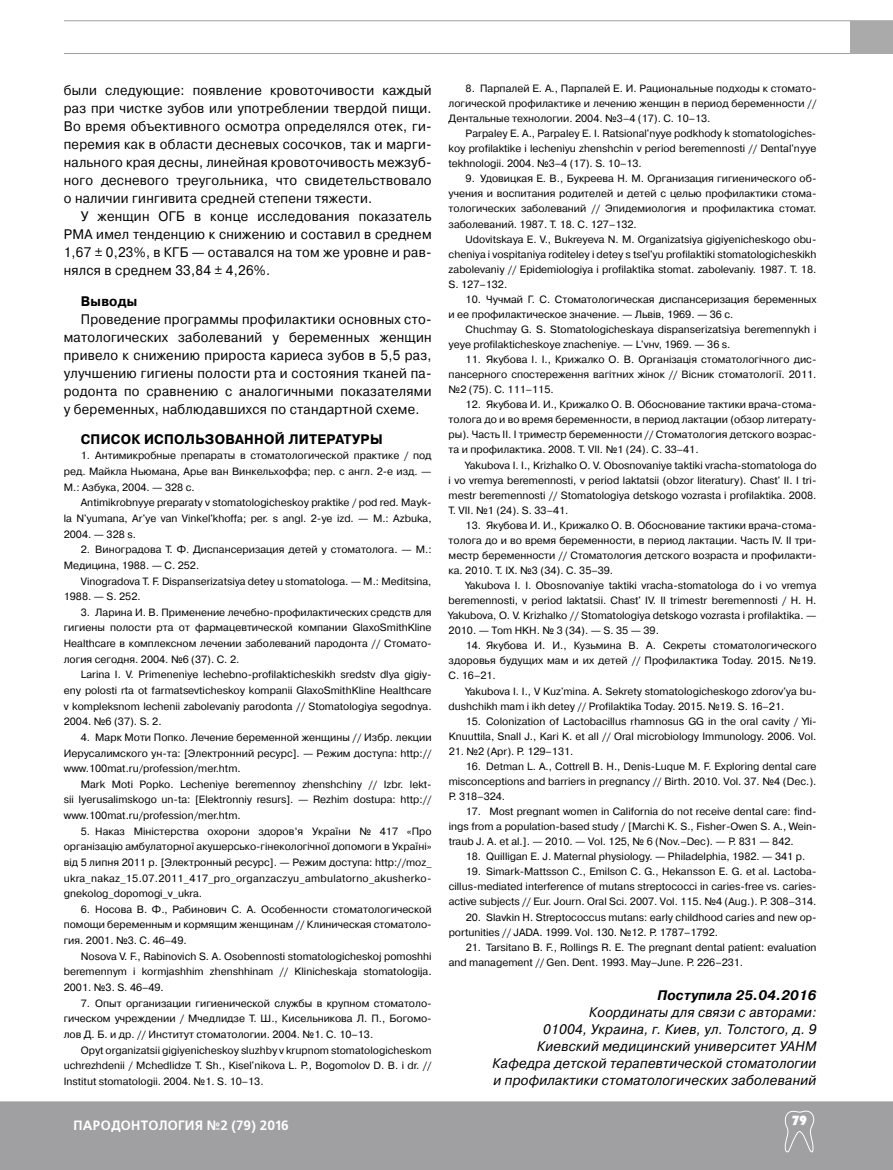
<style>
.page{position:relative;width:893px;height:1170px;background:#fff}
.page>*{position:absolute;margin:0;border:0;box-sizing:border-box;transform-origin:0 0}
.t1{font:13.8px/18px "Pragmatica TT";letter-spacing:.02em;color:#000;text-align:justify;scale:.95 1}
.t2{font:italic 13.8px/17px "Pragmatica TT";letter-spacing:.02em;color:#000;text-align:right;scale:.95 1}
.t3{font:700 13.8px "Pragmatica TT";letter-spacing:.02em;color:#000;scale:.95 1}
.t4{font:italic 700 13.8px "Pragmatica TT";letter-spacing:.02em;color:#000;scale:.95 1}
.t5{font:700 13.5px "Free Set C";letter-spacing:.02em;color:#fff;scale:.96 1}
.t6{font:900 13.5px "Kabel C";color:#fff}
.t7{font:10.5px/15px "Pragmatica C";color:#000;text-align:justify}
</style>
<div class="page">
<hr style="left:64px;top:20px;width:829px;height:1px;background:#a09fa1">
<hr style="left:64px;top:53px;width:829px;height:1px;background:#a09fa1">
<div style="left:851px;top:21px;width:42px;height:33px;background:#aaaaab"></div>
<div style="left:0;top:1101px;width:893px;height:68px;background:#a09fa1"></div>
<svg style="left:785px;top:1110px;width:29px;height:42px"></svg>
<p class="t1" style="left:64px;top:82px;width:389px">были следующие: появление кровоточивости каждый раз при чистке зубов или употреблении твердой пищи.<br>Во время объективного осмотра определялся отек, ги&shy;перемия как в области десневых сосочков, так и марги&shy;нального края десны, линейная кровоточивость межзуб&shy;ного десневого треугольника, что свидетельствовало о наличии гингивита средней степени тяжести.</p>
<h1 class="t1" style="left:64px;top:208px;width:389px;text-indent:17px">У женщин ОГБ в конце исследования показатель РМА имел тенденцию к снижению и составил в среднем 1,67 ± 0,23%, в КГБ — оставался на том же уровне и рав&shy;нялся в среднем 33,84 ± 4,26%.</h1>
<h1 class="t3" style="left:81px;top:293px;width:61px">Выводы</h1>
<p class="t1" style="left:64px;top:310px;width:389px;text-indent:17px">Проведение программы профилактики основных сто&shy;матологических заболеваний у беременных женщин привело к снижению прироста кариеса зубов в 5,5 раз, улучшению гигиены полости рта и состояния тканей па&shy;родонта по сравнению с аналогичными показателями у беременных, наблюдавшихся по стандартной схеме.</p>
<h1 class="t3" style="left:81px;top:431px;width:319px">СПИСОК ИСПОЛЬЗОВАННОЙ ЛИТЕРАТУРЫ</h1>
<p class="t7" style="left:64px;top:448px;width:369px;line-height:15.6px;text-indent:17px">1. Антимикробные препараты в стоматологической практике / под ред. Майкла Ньюмана, Арье ван Винкельхоффа; пер. с англ. 2-е изд. — М.: Азбука, 2004. — 328 с.</p>
<p class="t7" style="left:64px;top:495px;width:369px;line-height:15.6px;text-indent:17px">Antimikrobnyye preparaty v stomatologicheskoy praktike / pod red. Mayk&shy;la N'yumana, Ar'ye van Vinkel'khoffa; per. s angl. 2-ye izd. — M.: Azbuka, 2004. — 328 s.</p>
<p class="t7" style="left:64px;top:542px;width:369px;line-height:15.6px;text-indent:17px">2. Виноградова Т. Ф. Диспансеризация детей у стоматолога. — М.:<br>Медицина, 1988. — С. 252.</p>
<p class="t7" style="left:64px;top:573px;width:369px;line-height:15.6px;text-indent:17px">Vinogradova T. F. Dispanserizatsiya detey u stomatologa. — M.: Meditsina,<br>1988. — S. 252.</p>
<p class="t7" style="left:64px;top:604px;width:369px;line-height:15.6px;text-indent:17px">3. Ларина И. В. Применение лечебно-профилактических средств для гигиены полости рта от фармацевтической компании GlaxoSmithKline Healthcare в комплексном лечении заболеваний пародонта // Стомато&shy;логия сегодня. 2004. №6 (37). С. 2.</p>
<p class="t7" style="left:64px;top:667px;width:369px;line-height:15.6px;text-indent:17px">Larina I. V. Primeneniye lechebno-profilakticheskikh sredstv dlya gigiy&shy;eny polosti rta ot farmatsevticheskoy kompanii GlaxoSmithKline Healthcare v kompleksnom lechenii zabolevaniy parodonta // Stomatologiya segodnya.<br>2004. №6 (37). S. 2.</p>
<p class="t7" style="left:64px;top:729px;width:369px;line-height:15.6px;text-indent:17px">4. Марк Моти Попко. Лечение беременной женщины // Избр. лекции Иерусалимского ун-та: [Электронний ресурс]. — Режим доступа: http:// www.100mat.ru/profession/mer.htm.</p>
<p class="t7" style="left:64px;top:776px;width:369px;line-height:15.6px;text-indent:17px">Mark Moti Popko. Lecheniye beremennoy zhenshchiny // Izbr. lekt&shy;sii Iyerusalimskogo un-ta: [Elektronniy resurs]. — Rezhim dostupa: http:// www.100mat.ru/profession/mer.htm.</p>
<p class="t7" style="left:64px;top:823px;width:369px;line-height:15.6px;text-indent:17px">5. Наказ Міністерства охорони здоров’я України № 417 «Про організацію амбулаторної акушерсько-гінекологічної допомоги в Україні» від 5 липня 2011 р. [Электронный ресурс]. — Режим доступа: http://moz_ ukra_nakaz_15.07.2011_417_pro_organzaczyu_ambulatorno_akusherko&shy;gnekolog_dopomogi_v_ukra.</p>
<p class="t7" style="left:64px;top:901px;width:369px;line-height:15.6px;text-indent:17px">6. Носова В. Ф., Рабинович С. А. Особенности стоматологической помощи беременным и кормящим женщинам // Клиническая стоматоло&shy;гия. 2001. №3. С. 46–49.</p>
<p class="t7" style="left:64px;top:948px;width:369px;line-height:15.6px;text-indent:17px">Nosova V. F., Rabinovich S. A. Osobennosti stomatologicheskoj pomoshhi beremennym i kormjashhim zhenshhinam // Klinicheskaja stomatologija.<br>2001. №3. S. 46–49.</p>
<p class="t7" style="left:64px;top:995px;width:369px;line-height:15.6px;text-indent:17px">7. Опыт организации гигиенической службы в крупном стоматоло&shy;гическом учреждении / Мчедлидзе Т. Ш., Кисельникова Л. П., Богомо&shy;лов Д. Б. и др. // Институт стоматологии. 2004. №1. С. 10–13.</p>
<p class="t7" style="left:64px;top:1042px;width:369px;line-height:15.6px;text-indent:17px">Opyt organizatsii gigiyenicheskoy sluzhby v krupnom stomatologicheskom uchrezhdenii / Mchedlidze T. Sh., Kisel'nikova L. P., Bogomolov D. B. i dr. // Institut stomatologii. 2004. №1. S. 10–13.</p>
<p class="t7" style="left:449px;top:81px;width:369px;text-indent:17px">8. Парпалей Е. А., Парпалей Е. И. Рациональные подходы к стомато&shy;логической профилактике и лечению женщин в период беременности // Дентальные технологии. 2004. №3–4 (17). С. 10–13.</p>
<p class="t7" style="left:449px;top:126px;width:369px;text-indent:17px">Parpaley E. A., Parpaley E. I. Ratsional'nyye podkhody k stomatologiches&shy;koy profilaktike i lecheniyu zhenshchin v period beremennosti // Dental'nyye tekhnologii. 2004. №3–4 (17). S. 10–13.</p>
<p class="t7" style="left:449px;top:171px;width:369px;text-indent:17px">9. Удовицкая Е. В., Букреева Н. М. Организация гигиенического об&shy;учения и воспитания родителей и детей с целью профилактики стома&shy;тологических заболеваний // Эпидемиология и профилактика стомат. заболеваний. 1987. Т. 18. С. 127–132.</p>
<p class="t7" style="left:449px;top:231px;width:369px;text-indent:17px">Udovitskaya E. V., Bukreyeva N. M. Organizatsiya gigiyenicheskogo obu&shy;cheniya i vospitaniya roditeley i detey s tsel'yu profilaktiki stomatologicheskikh zabolevaniy // Epidemiologiya i profilaktika stomat. zabolevaniy. 1987. T. 18.<br>S. 127–132.</p>
<p class="t7" style="left:449px;top:292px;width:369px;text-indent:17px">10. Чучмай Г. С. Стоматологическая диспансеризация беременных и ее профилактическое значение. — Львів, 1969. — 36 с.</p>
<p class="t7" style="left:449px;top:322px;width:369px;text-indent:17px">Chuchmay G. S. Stomatologicheskaya dispanserizatsiya beremennykh i yeye profilakticheskoye znacheniye. — L'vív, 1969. — 36 s.</p>
<p class="t7" style="left:449px;top:352px;width:369px;text-indent:17px">11. Якубова І. І., Крижалко О. В. Організація стоматологічного дис&shy;пансерного спостереження вагітних жінок // Вісник стоматології. 2011. №2 (75). С. 111–115.</p>
<p class="t7" style="left:449px;top:397px;width:369px;text-indent:17px">12. Якубова И. И., Крижалко О. В. Обоснование тактики врача-стома&shy;толога до и во время беременности, в период лактации (обзор литерату&shy;ры). Часть II. I триместр беременности // Стоматология детского возрас&shy;та и профилактика. 2008. Т. VII. №1 (24). С. 33–41.</p>
<p class="t7" style="left:449px;top:457px;width:369px;text-indent:17px">Yakubova I. I., Krizhalko O. V. Obosnovaniye taktiki vracha-stomatologa do i vo vremya beremennosti, v period laktatsii (obzor literatury). Chast' II. I tri&shy;mestr beremennosti // Stomatologiya detskogo vozrasta i profilaktika. 2008.<br>T. VII. №1 (24). S. 33–41.</p>
<p class="t7" style="left:449px;top:517px;width:369px;text-indent:17px">13. Якубова И. И., Крижалко О. В. Обоснование тактики врача-стома&shy;толога до и во время беременности, в период лактации. Часть IV. II три&shy;местр беременности // Стоматология детского возраста и профилакти&shy;ка. 2010. Т. ІХ. №3 (34). С. 35–39.</p>
<p class="t7" style="left:449px;top:578px;width:369px;text-indent:17px">Yakubova I. I. Obosnovaniye taktiki vracha-stomatologa do i vo vremya beremennosti, v period laktatsii. Chast' IV. II trimestr beremennosti / Í . Í .<br>Yakubova, O. V. Krizhalko // Stomatologiya detskogo vozrasta i profilaktika. — 2010. — Tom ÍKH. № 3 (34). — S. 35 — 39.</p>
<p class="t7" style="left:449px;top:638px;width:369px;text-indent:17px">14. Якубова И. И., Кузьмина В. А. Секреты стоматологического здоровья будущих мам и их детей // Профилактика Today. 2015. №19.<br>С. 16–21.</p>
<p class="t7" style="left:449px;top:683px;width:369px;text-indent:17px">Yakubova I. I., V Kuz'mina. A. Sekrety stomatologicheskogo zdorov'ya bu&shy;dushchikh mam i ikh detey // Profilaktika Today. 2015. №19. S. 16–21.</p>
<p class="t7" style="left:449px;top:713px;width:369px;text-align:right">15. Colonization of Lactobacillus rhamnosus GG in the oral cavity / Yli-<br>Knuuttila, Snall J., Kari K. et all // Oral microbiology Immunology. 2006. Vol.</p>
<p class="t7" style="left:449px;top:743px;width:126px">21. №2 (Apr). Р. 129–131.</p>
<p class="t7" style="left:449px;top:758px;width:369px;text-indent:17px">16. Detman L. A., Cottrell B. H., Denis-Luque M. F. Exploring dental care misconceptions and barriers in pregnancy // Birth. 2010. Vol. 37. №4 (Dec.).<br>Р. 318–324.</p>
<p class="t7" style="left:449px;top:804px;width:369px;text-indent:17px">17. Most pregnant women in California do not receive dental care: find&shy;ings from a population-based study / [Marchi K. S., Fisher-Owen S. A., Wein&shy;traub J. A. et al.]. — 2010. — Vol. 125, № 6 (Nov.–Dec). — Р. 831 — 842.</p>
<p class="t7" style="left:466px;top:849px;width:341px">18. Quilligan E. J. Maternal physiology. — Philadelphia, 1982. — 341 p.</p>
<p class="t7" style="left:449px;top:864px;width:369px;text-indent:17px">19. Simark-Mattsson C., Emilson C. G., Håkansson E. G. et al. Lactoba&shy;cillus-mediated interference of mutans streptococci in caries-free vs. caries&shy;active subjects // Eur. Journ. Oral Sci. 2007. Vol. 115. №4 (Aug.). Р. 308–314.</p>
<p class="t7" style="left:449px;top:909px;width:369px;text-indent:17px">20. Slavkin H. Streptococcus mutans: early childhood caries and new op&shy;portunities // JADA. 1999. Vol. 130. №12. Р. 1787–1792.</p>
<p class="t7" style="left:449px;top:939px;width:369px;text-indent:17px">21. Tarsitano B. F., Rollings R. E. The pregnant dental patient: evaluation and management // Gen. Dent. 1993. May–June. P. 226–231.</p>
<h1 class="t4" style="left:657px;top:986px;width:169px">Поступила 25.04.2016</h1>
<h1 class="t2" style="left:493px;top:1003px;width:342px">Координаты для связи с авторами:<br>01004, Украина, г. Киев, ул. Толстого, д. 9<br>Киевский медицинский университет УАНМ Кафедра детской терапевтической стоматологии и профилактики стоматологических заболеваний</h1>
<p class="t5" style="left:74px;top:1117px;width:226px">ПАРОДОНТОЛОГИЯ №2 (79) 2016</p>
<p class="t6" style="left:792px;top:1112px;width:17px">79</p>
</div>
